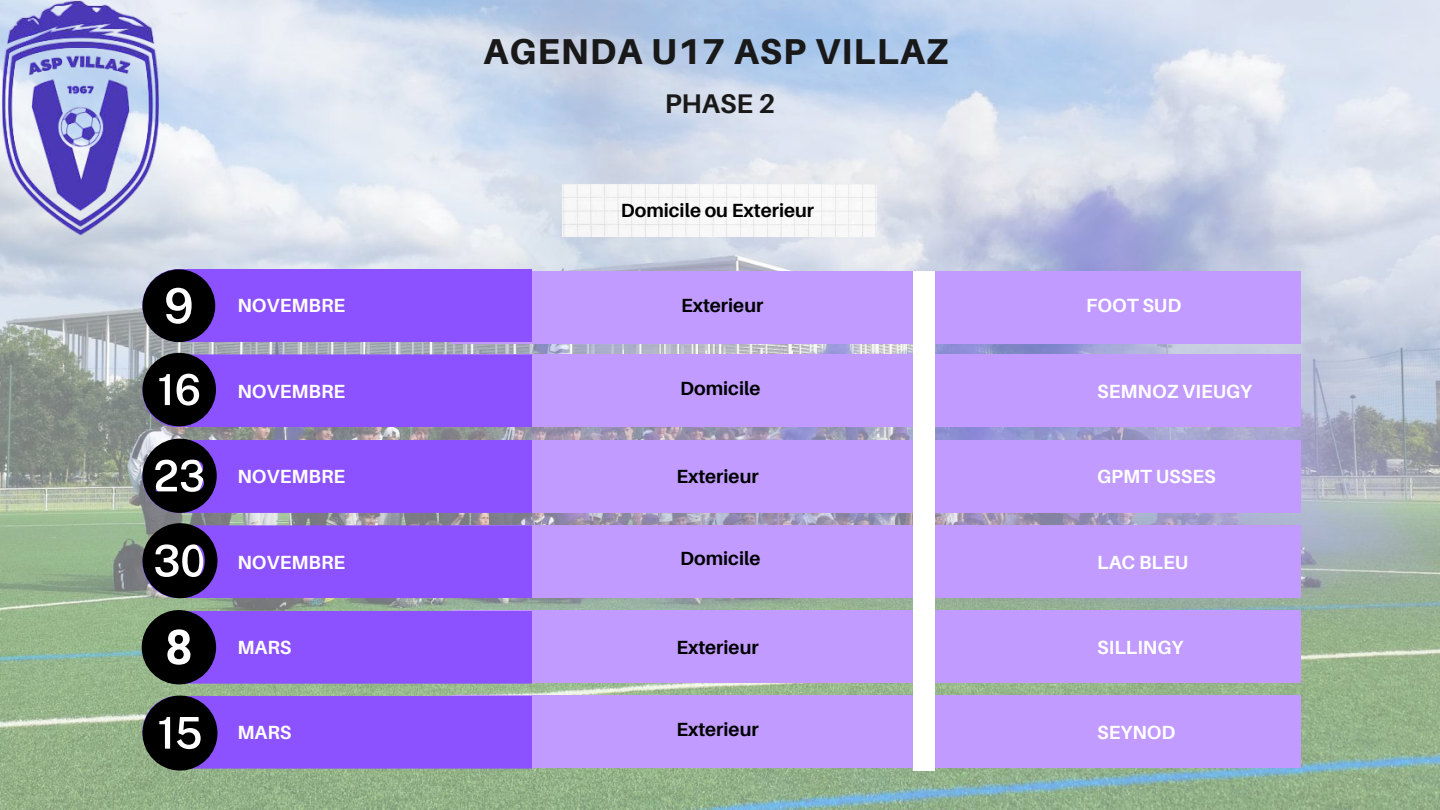
<style>
.page{position:relative;width:1440px;height:810px;background:#fff}
.page>*{position:absolute;margin:0;border:0;box-sizing:border-box;transform-origin:0 0}
.t1{font:800 36px "Aileron";letter-spacing:.03em;color:#191919}
.t2{font:700 27px "Aileron";color:#191919}
.t3{font:700 19.1px "Aileron";color:#fff}
.t4{font:700 19.1px "Aileron";color:#000}
</style>
<div class="page">
<img style="left:1px;top:0;width:1439px;height:809px">
<div style="left:452px;top:271px;width:849px;height:73px;background:#c19bff"></div>
<div style="left:452px;top:354px;width:849px;height:73px;background:#c19bff"></div>
<div style="left:452px;top:440px;width:849px;height:73px;background:#c19bff"></div>
<div style="left:452px;top:525px;width:849px;height:73px;background:#c19bff"></div>
<div style="left:452px;top:611px;width:849px;height:72px;background:#c19bff"></div>
<div style="left:452px;top:696px;width:849px;height:72px;background:#c19bff"></div>
<img style="left:3px;top:0;width:156px;height:236px">
<svg style="left:142px;top:269px;width:390px;height:73px;background:#7d4cdd"></svg>
<svg style="left:142px;top:353px;width:390px;height:74px;background:#7d4edb"></svg>
<svg style="left:142px;top:439px;width:390px;height:74px;background:#7d4edc"></svg>
<svg style="left:142px;top:523px;width:390px;height:75px;background:#7d4fd9"></svg>
<div style="left:913px;top:271px;width:22px;height:500px;background:#fff"></div>
<img style="left:563px;top:184px;width:313px;height:53px">
<svg style="left:142px;top:610px;width:390px;height:74px;background:#7c4dd9"></svg>
<svg style="left:142px;top:696px;width:390px;height:75px;background:#7c4fd7"></svg>
<h1 class="t1" style="left:483px;top:31px;width:467px">AGENDA U17 ASP VILLAZ</h1>
<h2 class="t2" style="left:665px;top:88px;width:112px">PHASE 2</h2>
<p class="t4" style="left:621px;top:200px;width:195px">Domicile ou Exterieur</p>
<p class="t3" style="left:237px;top:295px;width:109px">NOVEMBRE</p>
<p class="t4" style="left:681px;top:295px;width:84px">Exterieur</p>
<p class="t3" style="left:1086px;top:295px;width:97px">FOOT SUD</p>
<p class="t3" style="left:237px;top:380px;width:109px">NOVEMBRE</p>
<p class="t4" style="left:680px;top:378px;width:82px">Domicile</p>
<p class="t3" style="left:1097px;top:380px;width:156px">SEMNOZ VIEUGY</p>
<p class="t3" style="left:237px;top:466px;width:109px">NOVEMBRE</p>
<p class="t4" style="left:676px;top:466px;width:84px">Exterieur</p>
<p class="t3" style="left:1097px;top:466px;width:120px">GPMT USSES</p>
<p class="t3" style="left:237px;top:551px;width:109px">NOVEMBRE</p>
<p class="t4" style="left:680px;top:548px;width:82px">Domicile</p>
<p class="t3" style="left:1097px;top:551px;width:93px">LAC BLEU</p>
<p class="t3" style="left:237px;top:637px;width:56px">MARS</p>
<p class="t4" style="left:676px;top:636px;width:84px">Exterieur</p>
<p class="t3" style="left:1097px;top:637px;width:88px">SILLINGY</p>
<p class="t3" style="left:237px;top:721px;width:56px">MARS</p>
<p class="t4" style="left:676px;top:719px;width:84px">Exterieur</p>
<p class="t3" style="left:1097px;top:721px;width:80px">SEYNOD</p>
</div>
